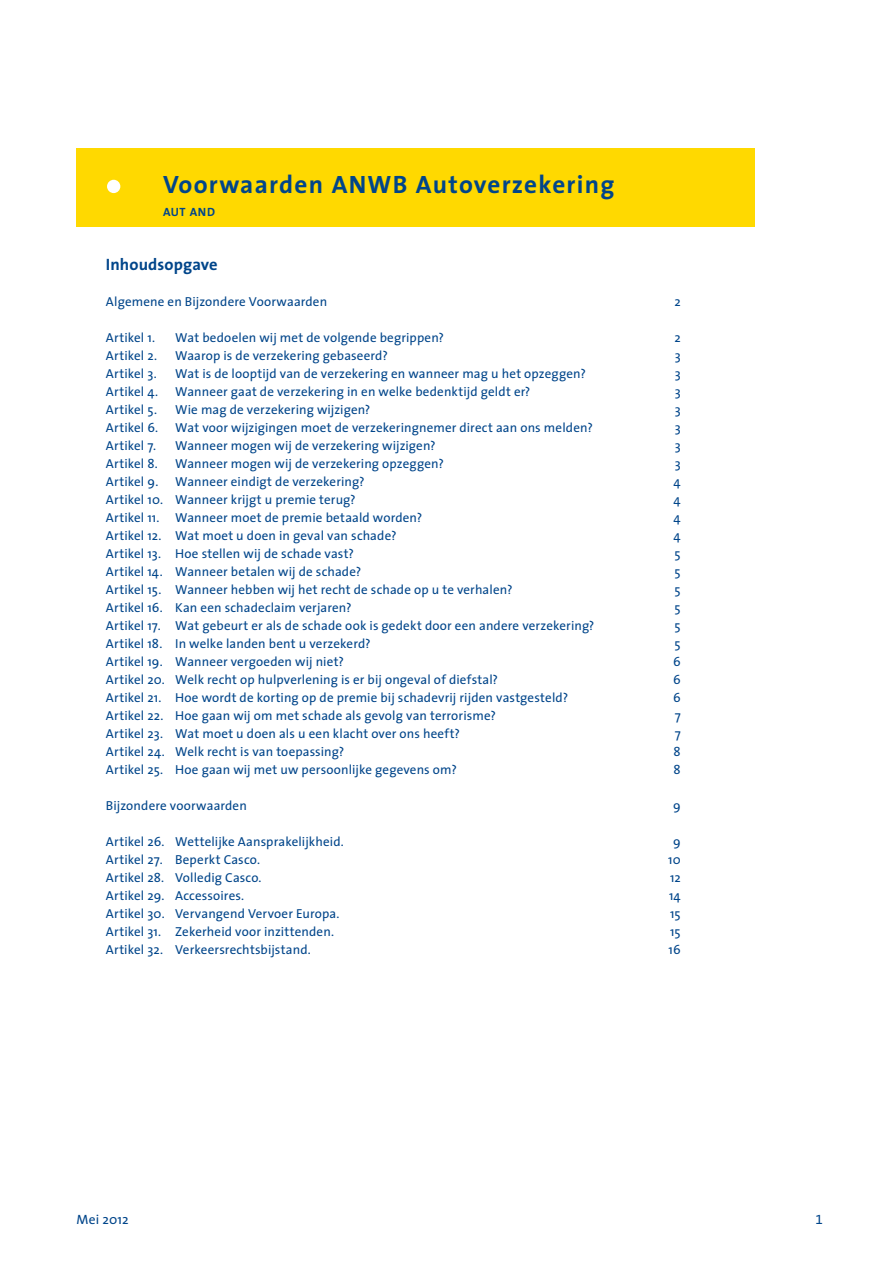
<style>
.page{position:relative;width:893px;height:1263px;background:#fff}
.page>*{position:absolute;margin:0;border:0;box-sizing:border-box;transform-origin:0 0}
.t1{font:700 25.2px "The Sans";letter-spacing:.05em;color:#00458a}
.t2{font:700 16.5px "The Sans";letter-spacing:.005em;color:#00458a}
.t3{font:13.5px "The Sans";letter-spacing:.005em;color:#00458a}
.t4{font:13.5px "The Sans Expert";color:#00458a}
.t5{font:13.05px "The Sans";letter-spacing:.01em;color:#00458a}
.t6{font:700 12px "The Sans";letter-spacing:.045em;color:#00458a}
</style>
<div class="page">
<div style="left:76px;top:149px;width:678px;height:78px;background:#ffd900"></div>
<div style="left:107px;top:180px;width:13px;height:13px;background:#fff;border-radius:50%"></div>
<h1 class="t1" style="left:163px;top:163px;width:453px">Voorwaarden ANWB Autoverzekering</h1>
<p class="t6" style="left:163px;top:201px;width:53px">AUT AND</p>
<p class="t2" style="left:106px;top:251px;width:113px">Inhoudsopgave</p>
<p class="t5" style="left:106px;top:291px;width:223px">Algemene en Bijzondere Voorwaarden</p>
<p class="t5" style="left:674px;top:291px;width:8px">2</p>
<p class="t5" style="left:106px;top:327px;width:51px">Artikel 1.</p>
<p class="t5" style="left:175px;top:327px;width:270px">Wat bedoelen wij met de volgende begrippen?</p>
<p class="t5" style="left:674px;top:327px;width:8px">2</p>
<p class="t5" style="left:106px;top:345px;width:53px">Artikel 2.</p>
<p class="t5" style="left:175px;top:345px;width:214px">Waarop is de verzekering gebaseerd?</p>
<p class="t5" style="left:675px;top:345px;width:8px">3</p>
<p class="t5" style="left:106px;top:363px;width:52px">Artikel 3.</p>
<p class="t5" style="left:175px;top:363px;width:412px">Wat is de looptijd van de verzekering en wanneer mag u het opzeggen?</p>
<p class="t5" style="left:675px;top:363px;width:8px">3</p>
<p class="t5" style="left:106px;top:381px;width:54px">Artikel 4.</p>
<p class="t5" style="left:175px;top:381px;width:357px">Wanneer gaat de verzekering in en welke bedenktijd geldt er?</p>
<p class="t5" style="left:675px;top:381px;width:8px">3</p>
<p class="t5" style="left:106px;top:399px;width:53px">Artikel 5.</p>
<p class="t5" style="left:175px;top:399px;width:197px">Wie mag de verzekering wijzigen?</p>
<p class="t5" style="left:675px;top:399px;width:8px">3</p>
<p class="t5" style="left:106px;top:417px;width:54px">Artikel 6.</p>
<p class="t5" style="left:175px;top:417px;width:419px">Wat voor wijzigingen moet de verzekeringnemer direct aan ons melden?</p>
<p class="t5" style="left:675px;top:417px;width:8px">3</p>
<p class="t5" style="left:106px;top:435px;width:52px">Artikel 7.</p>
<p class="t5" style="left:175px;top:435px;width:262px">Wanneer mogen wij de verzekering wijzigen?</p>
<p class="t5" style="left:675px;top:435px;width:8px">3</p>
<p class="t5" style="left:106px;top:453px;width:53px">Artikel 8.</p>
<p class="t5" style="left:175px;top:453px;width:270px">Wanneer mogen wij de verzekering opzeggen?</p>
<p class="t5" style="left:675px;top:453px;width:8px">3</p>
<p class="t5" style="left:106px;top:471px;width:54px">Artikel 9.</p>
<p class="t5" style="left:175px;top:471px;width:191px">Wanneer eindigt de verzekering?</p>
<p class="t5" style="left:674px;top:471px;width:9px">4</p>
<p class="t5" style="left:106px;top:489px;width:251px">Artikel 10. Wanneer krijgt u premie terug?</p>
<p class="t5" style="left:674px;top:489px;width:9px">4</p>
<p class="t5" style="left:106px;top:507px;width:318px">Artikel 11. Wanneer moet de premie betaald worden?</p>
<p class="t5" style="left:674px;top:507px;width:9px">4</p>
<p class="t5" style="left:106px;top:525px;width:292px">Artikel 12. Wat moet u doen in geval van schade?</p>
<p class="t5" style="left:674px;top:525px;width:9px">4</p>
<p class="t5" style="left:106px;top:543px;width:249px">Artikel 13. Hoe stellen wij de schade vast?</p>
<p class="t5" style="left:675px;top:543px;width:8px">5</p>
<p class="t5" style="left:106px;top:561px;width:257px">Artikel 14. Wanneer betalen wij de schade?</p>
<p class="t5" style="left:675px;top:561px;width:8px">5</p>
<p class="t5" style="left:106px;top:579px;width:408px">Artikel 15. Wanneer hebben wij het recht de schade op u te verhalen?</p>
<p class="t5" style="left:675px;top:579px;width:8px">5</p>
<p class="t5" style="left:106px;top:597px;width:247px">Artikel 16. Kan een schadeclaim verjaren?</p>
<p class="t5" style="left:675px;top:597px;width:8px">5</p>
<p class="t5" style="left:106px;top:615px;width:490px">Artikel 17. Wat gebeurt er als de schade ook is gedekt door een andere verzekering?</p>
<p class="t5" style="left:675px;top:615px;width:8px">5</p>
<p class="t5" style="left:106px;top:633px;width:266px">Artikel 18. In welke landen bent u verzekerd?</p>
<p class="t5" style="left:675px;top:633px;width:8px">5</p>
<p class="t5" style="left:106px;top:651px;width:240px">Artikel 19. Wanneer vergoeden wij niet?</p>
<p class="t5" style="left:673px;top:651px;width:9px">6</p>
<p class="t5" style="left:106px;top:669px;width:394px">Artikel 20. Welk recht op hulpverlening is er bij ongeval of diefstal?</p>
<p class="t5" style="left:673px;top:669px;width:9px">6</p>
<p class="t5" style="left:106px;top:687px;width:464px">Artikel 21. Hoe wordt de korting op de premie bij schadevrij rijden vastgesteld?</p>
<p class="t5" style="left:673px;top:687px;width:9px">6</p>
<p class="t5" style="left:106px;top:705px;width:391px">Artikel 22. Hoe gaan wij om met schade als gevolg van terrorisme?</p>
<p class="t5" style="left:675px;top:705px;width:7px">7</p>
<p class="t5" style="left:106px;top:723px;width:356px">Artikel 23. Wat moet u doen als u een klacht over ons heeft?</p>
<p class="t5" style="left:675px;top:723px;width:7px">7</p>
<p class="t5" style="left:106px;top:741px;width:240px">Artikel 24. Welk recht is van toepassing?</p>
<p class="t5" style="left:673px;top:741px;width:9px">8</p>
<p class="t5" style="left:106px;top:759px;width:352px">Artikel 25. Hoe gaan wij met uw persoonlijke gegevens om?</p>
<p class="t5" style="left:673px;top:759px;width:9px">8</p>
<p class="t5" style="left:106px;top:795px;width:142px">Bijzondere voorwaarden</p>
<p class="t5" style="left:673px;top:795px;width:9px">9</p>
<p class="t5" style="left:106px;top:831px;width:239px">Artikel 26. Wettelijke Aansprakelijkheid.</p>
<p class="t5" style="left:673px;top:831px;width:9px">9</p>
<p class="t5" style="left:106px;top:849px;width:156px">Artikel 27. Beperkt Casco.</p>
<p class="t5" style="left:668px;top:849px;width:14px">10</p>
<p class="t5" style="left:106px;top:867px;width:157px">Artikel 28. Volledig Casco.</p>
<p class="t5" style="left:670px;top:867px;width:12px">12</p>
<p class="t5" style="left:106px;top:885px;width:140px">Artikel 29. Accessoires.</p>
<p class="t5" style="left:669px;top:885px;width:13px">14</p>
<p class="t5" style="left:106px;top:903px;width:235px">Artikel 30. Vervangend Vervoer Europa.</p>
<p class="t5" style="left:670px;top:903px;width:12px">15</p>
<p class="t5" style="left:106px;top:921px;width:230px">Artikel 31. Zekerheid voor inzittenden.</p>
<p class="t5" style="left:670px;top:921px;width:12px">15</p>
<p class="t5" style="left:106px;top:939px;width:206px">Artikel 32. Verkeersrechtsbijstand.</p>
<p class="t5" style="left:668px;top:939px;width:14px">16</p>
<p class="t3" style="left:77px;top:1208px;width:53px">Mei 2012</p>
<p class="t4" style="left:816px;top:1208px;width:9px">1</p>
</div>
